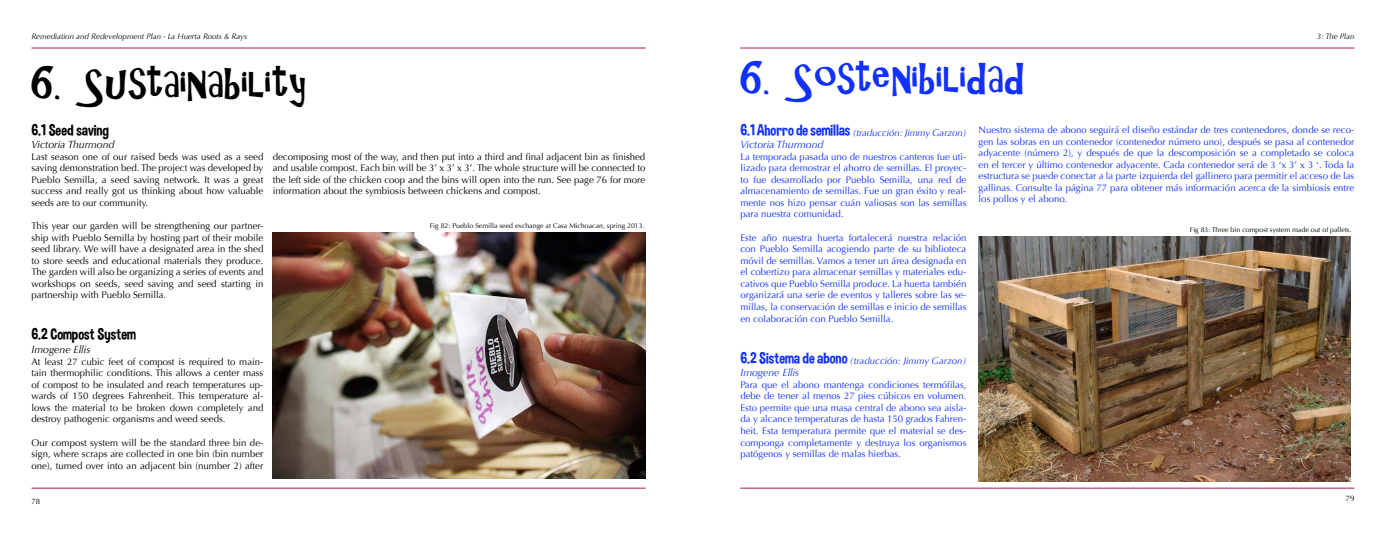
<style>
.page{position:relative;width:1386px;height:536px;background:#fff}
.page>*{position:absolute;margin:0;border:0;box-sizing:border-box;transform-origin:0 0}
.t1{font:42px "Gilligans Island";color:#000}
.t2{font:42px "Gilligans Island";color:#1130fb}
.t3{font:15.75px "Dimbo";color:#000}
.t4{font:italic 10.5px "Optima";color:#000}
.t5{font:italic 10.5px "Optima";color:#1130fb}
.t6{font:9.62px/11.5px "Optima";color:#1130fb;text-align:justify}
.t7{font:9.62px/11.5px "Optima";color:#000;text-align:justify}
.t8{font:italic 9.62px "Optima";letter-spacing:-.01em;color:#1130fb}
.t9{font:italic 7.88px "Optima";color:#000}
.t10{font:7.88px "Optima";color:#000}
.t11{font:7px "Optima";color:#000}
.s1{font-family:"Dimbo";font-style:normal;font-size:15.75px}
</style>
<div class="page">
<hr style="left:32px;top:48px;width:614px;height:1px;background:#a61f50">
<hr style="left:740px;top:48px;width:614px;height:1px;background:#a61f50">
<hr style="left:32px;top:487px;width:614px;height:1px;background:#a61f50">
<hr style="left:740px;top:487px;width:614px;height:1px;background:#a61f50">
<img style="left:273px;top:232px;width:372px;height:246px">
<img style="left:979px;top:236px;width:372px;height:245px">
<p class="t9" style="left:32px;top:31px;width:217px">Remediation and Redevelopment Plan - La Huerta Roots &amp; Rays</p>
<p class="t9" style="left:1317px;top:31px;width:39px">3: The Plan</p>
<h1 class="t1" style="left:32px;top:63px;width:276px">6. Sustainability</h1>
<h1 class="t2" style="left:740px;top:58px;width:287px">6. Sostenibilidad</h1>
<h2 class="t3" style="left:32px;top:120px;width:79px">6.1 Seed saving</h2>
<p class="t4" style="left:32px;top:138px;width:85px">Victoria Thurmond</p>
<p class="t7" style="left:32px;top:151px;width:233px">Last season one of our raised beds was used as a seed saving demonstration bed. The project was developed by Pueblo Semilla, a seed saving network. It was a great success and really got us thinking about how valuable seeds are to our community.</p>
<p class="t7" style="left:32px;top:220px;width:233px">This year our garden will be strengthening our partner&shy;ship with Pueblo Semilla by hosting part of their mobile seed library. We will have a designated area in the shed to store seeds and educational materials they produce.<br>The garden will also be organizing a series of events and workshops on seeds, seed saving and seed starting in partnership with Pueblo Semilla.</p>
<h2 class="t3" style="left:32px;top:325px;width:106px">6.2 Compost System</h2>
<p class="t4" style="left:32px;top:343px;width:60px">Imogene Ellis</p>
<p class="t7" style="left:32px;top:355px;width:233px">At least 27 cubic feet of compost is required to main&shy;tain thermophilic conditions. This allows a center mass of compost to be insulated and reach temperatures up&shy;wards of 150 degrees Fahrenheit. This temperature al&shy;lows the material to be broken down completely and destroy pathogenic organisms and weed seeds.</p>
<p class="t7" style="left:32px;top:436px;width:233px">Our compost system will be the standard three bin de&shy;sign, where scraps are collected in one bin (bin number one), turned over into an adjacent bin (number 2) after</p>
<p class="t7" style="left:273px;top:151px;width:374px">decomposing most of the way, and then put into a third and final adjacent bin as finished and usable compost. Each bin will be 3’ x 3’ x 3’. The whole structure will be connected to the left side of the chicken coop and the bins will open into the run. See page 76 for more information about the symbiosis between chickens and compost.</p>
<p class="t11" style="left:430px;top:221px;width:216px">Fig 82: Pueblo Semilla seed exchange at Casa Michoacan, spring 2013.</p>
<p class="t8" style="left:740px;top:126px;width:227px"><span class="s1">6.1 Ahorro de semillas</span> (traducción: Jimmy Garzon)</p>
<p class="t5" style="left:740px;top:138px;width:85px">Victoria Thurmond</p>
<p class="t6" style="left:740px;top:151px;width:227px">La temporada pasada uno de nuestros canteros fue uti&shy;lizado para demostrar el ahorro de semillas. El proyec&shy;to fue desarrollado por Pueblo Semilla, una red de almacenamiento de semillas. Fue un gran éxito y real&shy;mente nos hizo pensar cuán valiosas son las semillas para nuestra comunidad.</p>
<p class="t6" style="left:740px;top:231px;width:227px">Este año nuestra huerta fortalecerá nuestra relación con Pueblo Semilla acogiendo parte de su biblioteca móvil de semillas. Vamos a tener un área designada en el cobertizo para almacenar semillas y materiales edu&shy;cativos que Pueblo Semilla produce. La huerta también organizará una serie de eventos y talleres sobre las se&shy;millas, la conservación de semillas e inicio de semillas en colaboración con Pueblo Semilla.</p>
<p class="t8" style="left:740px;top:354px;width:227px"><span class="s1">6.2 Sistema de abono</span> (traducción: Jimmy Garzon)</p>
<p class="t5" style="left:740px;top:366px;width:60px">Imogene Ellis</p>
<p class="t6" style="left:740px;top:378px;width:227px">Para que el abono mantenga condiciones termófilas, debe de tener al menos 27 pies cúbicos en volumen.<br>Esto permite que una masa central de abono sea aisla&shy;da y alcance temperaturas de hasta 150 grados Fahren&shy;heit. Esta temperatura permite que el material se des&shy;componga completamente y destruya los organismos patógenos y semillas de malas hierbas.</p>
<p class="t6" style="left:979px;top:124px;width:377px">Nuestro sistema de abono seguirá el diseño estándar de tres contenedores, donde se reco&shy;gen las sobras en un contenedor (contenedor número uno), después se pasa al contenedor adyacente (número 2), y después de que la descomposición se a completado se coloca en el tercer y último contenedor adyacente. Cada contenedor será de 3 ‘x 3’ x 3 ‘. Toda la estructura se puede conectar a la parte izquierda del gallinero para permitir el acceso de las gallinas. Consulte la página 77 para obtener más información acerca de la simbiosis entre los pollos y el abono.</p>
<p class="t11" style="left:1190px;top:226px;width:163px">Fig 83: Three bin compost system made out of pallets.</p>
<p class="t10" style="left:32px;top:496px;width:10px">78</p>
<p class="t10" style="left:1346px;top:493px;width:10px">79</p>
</div>
